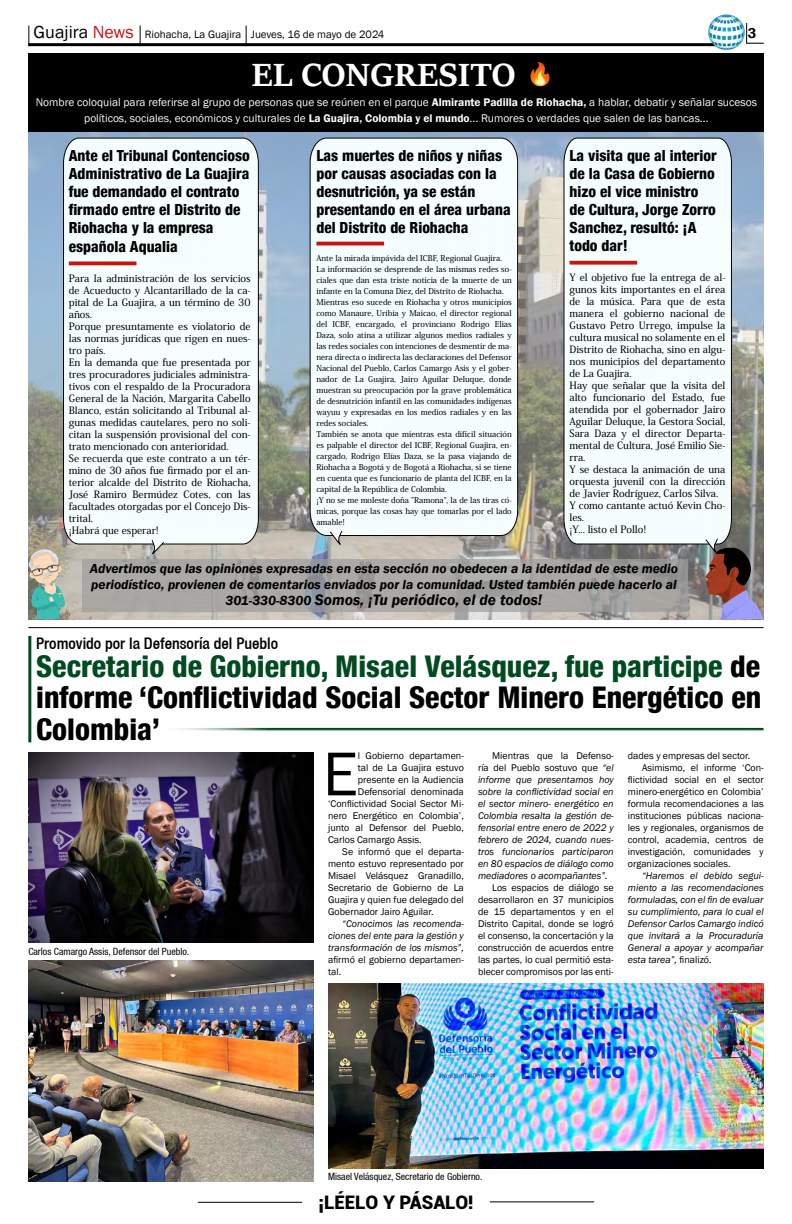
<style>
.page{position:relative;width:792px;height:1224px;background:#fff}
.page>*{position:absolute;margin:0;border:0;box-sizing:border-box;transform-origin:0 0}
.t1{font:64px "Franklin Gothic";color:#000}
.t2{font:700 35.4px "Sitka Heading";color:#fff}
.t3{font:800 condensed 29.9px/31.7px "Helvetica 87";color:#000;text-align:justify}
.t4{font:900 18.7px "Roboto";color:#000}
.t5{font:500 condensed 16px "Helvetica 67";color:#000}
.t6{font:italic 600 15.6px "Franklin Gothic";color:#000}
.t7{font:800 condensed 15.3px/18.1px "Helvetica 87";color:#000}
.t8{font:600 14.7px "Franklin Gothic";color:#000}
.t9{font:italic 600 13.5px/15.6px "Franklin Gothic";color:#000}
.t10{font:11.4px/15.6px "Franklin Gothic";color:#fcfcfc;text-align:center}
.t11{font:11px "Franklin Gothic";color:#000}
.t12{font:500 10px/12px "Koz Min Pr 6 N";color:#000}
.t13{font:10px/12px "Franklin Gothic";color:#000}
.t14{font:italic 10px/12px "Franklin Gothic";color:#000;text-align:justify}
.t15{font:condensed 10px "Helvetica 57";color:#000}
.t16{font:500 8px/11px "Koz Min Pr 6 N";color:#000}
.s1{font-size:18px}
.s2{font-size:18px;color:#c91311}
.s3{font-weight:600}
.s4{font-size:13.5px}
.s5{color:#004b20}
.s6{font-style:normal}
</style>
<div class="page">
<hr style="left:198px;top:1202px;width:104px;height:1px;background:#000">
<hr style="left:490px;top:1201px;width:104px;height:1px;background:#000">
<hr style="left:28px;top:43px;width:688px;height:3px;background:#000">
<svg style="left:746px;top:23px;width:18px;height:21px"></svg>
<svg style="left:28px;top:26px;width:1px;height:20px"></svg>
<svg style="left:140px;top:26px;width:1px;height:18px"></svg>
<svg style="left:246px;top:26px;width:1px;height:18px"></svg>
<img style="left:708px;top:14px;width:37px;height:36px">
<img style="left:28px;top:131px;width:736px;height:488px">
<div style="left:28px;top:53px;width:736px;height:78px;background:#000"></div>
<svg style="left:82px;top:559px;width:606px;height:53px;background:#a6a4a1"></svg>
<img style="left:530px;top:62px;width:20px;height:24px">
<hr style="left:28px;top:627px;width:736px;height:1px;background:#000">
<img style="left:705px;top:548px;width:59px;height:71px">
<img style="left:28px;top:549px;width:37px;height:70px">
<div style="left:310px;top:138px;width:208px;height:398px;background:#f5fdfd"></div>
<svg style="left:329px;top:530px;width:15px;height:20px"></svg>
<div style="left:564px;top:138px;width:168px;height:406px;background:#f5fdfd"></div>
<svg style="left:705px;top:538px;width:15px;height:20px"></svg>
<div style="left:63px;top:138px;width:196px;height:406px;background:#f6fefe"></div>
<svg style="left:148px;top:539px;width:17px;height:20px"></svg>
<hr style="left:316px;top:242px;width:68px;height:3px;background:#c91311">
<svg style="left:570px;top:261px;width:67px;height:4px"></svg>
<svg style="left:69px;top:261px;width:67px;height:4px"></svg>
<hr style="left:156px;top:728px;width:608px;height:3px;background:#004b20">
<hr style="left:28px;top:636px;width:3px;height:106px;background:#004b20">
<img style="left:328px;top:984px;width:436px;height:185px">
<img style="left:28px;top:961px;width:286px;height:220px">
<img style="left:28px;top:752px;width:286px;height:191px">
<p class="t11" style="left:34px;top:28px;width:352px"><span class="s1">Guajira</span> <span class="s2">News</span> Riohacha, La Guajira Jueves, 16 de mayo de 2024</p>
<h3 class="t8" style="left:748px;top:24px;width:10px">3</h3>
<h2 class="t2" style="left:251px;top:49px;width:266px">EL CONGRESITO</h2>
<p class="t10" style="left:36px;top:95px;width:723px">Nombre coloquial para referirse al grupo de personas que se reúnen en el parque <span class="s3">Almirante Padilla de Riohacha,</span> a hablar, debatir y señalar sucesos políticos, sociales, económicos y culturales de <span class="s3">La Guajira, Colombia y el mundo</span>... Rumores o verdades que salen de las bancas...</p>
<h3 class="t7" style="left:69px;top:146px;width:182px">Ante el Tribunal Contencioso<br>Administrativo de La Guajira fue demandado el contrato firmado entre el Distrito de<br>Riohacha y la empresa española Aqualia</h3>
<p class="t12" style="left:69px;top:272px;width:183px">Para la administración de los servicios de Acueducto y Alcantarillado de la ca&shy;pital de La Guajira, a un término de 30 años.<br>Porque presuntamente es violatorio de las normas jurídicas que rigen en nues&shy;tro país.<br>En la demanda que fue presentada por tres procuradores judiciales administra&shy;tivos con el respaldo de la Procuradora General de la Nación, Margarita Cabello Blanco, están solicitando al Tribunal al&shy;gunas medidas cautelares, pero no soli&shy;citan la suspensión provisional del con&shy;trato mencionado con anterioridad.<br>Se recuerda que este contrato a un tér&shy;mino de 30 años fue firmado por el an&shy;terior alcalde del Distrito de Riohacha, José Ramiro Bermúdez Cotes, con las facultades otorgadas por el Concejo Dis&shy;trital.<br>¡Habrá que esperar!</p>
<h3 class="t7" style="left:316px;top:146px;width:196px">Las muertes de niños y niñas por causas asociadas con la desnutrición, ya se están presentando en el área urbana del Distrito de Riohacha</h3>
<h3 class="t7" style="left:570px;top:146px;width:149px">La visita que al interior de la Casa de Gobierno hizo el vice ministro de Cultura, Jorge Zorro<br>Sanchez, resultó: ¡A todo dar!</h3>
<p class="t16" style="left:316px;top:252px;width:197px">Ante la mirada impávida del ICBF, Regional Guajira.<br>La información se desprende de las mismas redes so&shy;ciales que dan esta triste noticia de la muerte de un infante en la Comuna Diez, del Distrito de Riohacha.<br>Mientras eso sucede en Riohacha y otros municipios como Manaure, Uribia y Maicao, el director regional del ICBF, encargado, el provinciano Rodrigo Elias Daza, solo atina a utilizar algunos medios radiales y las redes sociales con intenciones de desmentir de ma&shy;nera directa o indirecta las declaraciones del Defensor Nacional del Pueblo, Carlos Camargo Asis y el gober&shy;nador de La Guajira, Jairo Aguilar Deluque, donde muestran su preocupación por la grave problemática de desnutrición infantil en las comunidades indígenas wayuu y expresadas en los medios radiales y en las redes sociales.<br>También se anota que mientras esta difícil situación es palpable el director del ICBF, Regional Guajira, en&shy;cargado, Rodrigo Elías Daza, se la pasa viajando de Riohacha a Bogotá y de Bogotá a Riohacha, si se tiene en cuenta que es funcionario de planta del ICBF, en la capital de la República de Colombia.<br>¡Y no se me moleste doña "Ramona", la de las tiras có&shy;micas, porque las cosas hay que tomarlas por el lado amable!</p>
<p class="t12" style="left:570px;top:272px;width:157px">Y el objetivo fue la entrega de al&shy;gunos kits importantes en el área de la música. Para que de esta manera el gobierno nacional de<br>Gustavo Petro Urrego, impulse la cultura musical no solamente en el<br>Distrito de Riohacha, sino en algu&shy;nos municipios del departamento de La Guajira.<br>Hay que señalar que la visita del alto funcionario del Estado, fue atendida por el gobernador Jairo<br>Aguilar Deluque, la Gestora Social,<br>Sara Daza y el director Departa&shy;mental de Cultura, José Emilio Sie&shy;rra.<br>Y se destaca la animación de una orquesta juvenil con la dirección de Javier Rodríguez, Carlos Silva.<br>Y como cantante actuó Kevin Cho&shy;les.<br>¡Y... listo el Pollo!</p>
<h3 class="t9" style="left:90px;top:561px;width:590px">Advertimos que las opiniones expresadas en esta sección no obedecen a la identidad de este medio periodístico, provienen de comentarios enviados por la comunidad. Usted también puede hacerlo al</h3>
<h3 class="t6" style="left:225px;top:589px;width:318px"><span class="s4">301-330-8300</span> Somos, ¡Tu periódico, el de todos!</h3>
<h3 class="t5" style="left:36px;top:633px;width:243px">Promovido por la Defensoría del Pueblo</h3>
<h3 class="t3" style="left:36px;top:650px;width:727px"><span class="s5">Secretario de Gobierno, Misael Velásquez, fue participe</span> de informe ‘Conflictividad Social Sector Minero Energético en Colombia’</h3>
<p class="t15" style="left:28px;top:945px;width:162px">Carlos Camargo Assis, Defensor del Pueblo.</p>
<h1 class="t1" style="left:323px;top:734px;width:37px">E</h1>
<p class="t13" style="left:358px;top:750px;width:107px">l Gobierno departamen-</p>
<p class="t13" style="left:358px;top:762px;width:108px">tal de La Guajira estuvo</p>
<p class="t13" style="left:358px;top:774px;width:107px">presente en la Audiencia</p>
<p class="t13" style="left:358px;top:786px;width:107px">Defensorial denominada</p>
<p class="t13" style="left:328px;top:798px;width:137px">‘Conflictividad Social Sector Mi-</p>
<p class="t13" style="left:328px;top:810px;width:137px">nero Energético en Colombia’,</p>
<p class="t13" style="left:328px;top:822px;width:137px">junto al Defensor del Pueblo,</p>
<p class="t13" style="left:328px;top:834px;width:95px">Carlos Camargo Assis.</p>
<p class="t13" style="left:342px;top:846px;width:123px">Se informó que el departa-</p>
<p class="t13" style="left:328px;top:858px;width:137px">mento estuvo representado por</p>
<p class="t13" style="left:328px;top:870px;width:137px">Misael Velásquez Granadillo,</p>
<p class="t13" style="left:328px;top:882px;width:137px">Secretario de Gobierno de La</p>
<p class="t13" style="left:328px;top:894px;width:137px">Guajira y quien fue delegado del</p>
<p class="t13" style="left:328px;top:906px;width:107px">Gobernador Jairo Aguilar.</p>
<p class="t14" style="left:328px;top:918px;width:137px;text-indent:14px">“Conocimos las recomenda&shy;ciones del ente para la gestión y transformación de los mismos”,</p>
<p class="t13" style="left:328px;top:954px;width:137px">afirmó el gobierno departamen&shy;tal.</p>
<p class="t14" style="left:478px;top:750px;width:137px;text-indent:14px"><span class="s6">Mientras que la Defenso&shy;ría del Pueblo sostuvo que</span> “el informe que presentamos hoy sobre la conflictividad social en el sector minero- energético en Colombia resalta la gestión de&shy;fensorial entre enero de 2022 y febrero de 2024, cuando nues&shy;tros funcionarios participaron en 80 espacios de diálogo como mediadores o acompañantes”.</p>
<p class="t13" style="left:478px;top:882px;width:137px;text-align:justify;text-indent:14px">Los espacios de diálogo se desarrollaron en 37 municipios de 15 departamentos y en el Distrito Capital, donde se logró el consenso, la concertación y la construcción de acuerdos entre las partes, lo cual permitió esta&shy;blecer compromisos por las enti-</p>
<p class="t13" style="left:628px;top:750px;width:124px">dades y empresas del sector.</p>
<p class="t13" style="left:642px;top:762px;width:123px">Asimismo, el informe ‘Con-</p>
<p class="t13" style="left:628px;top:774px;width:137px">flictividad social en el sector</p>
<p class="t13" style="left:628px;top:786px;width:137px">minero-energético en Colombia’</p>
<p class="t13" style="left:628px;top:798px;width:137px">formula recomendaciones a las</p>
<p class="t13" style="left:628px;top:810px;width:137px">instituciones públicas naciona-</p>
<p class="t13" style="left:628px;top:822px;width:137px">les y regionales, organismos de</p>
<p class="t13" style="left:628px;top:834px;width:137px">control, academia, centros de</p>
<p class="t13" style="left:628px;top:846px;width:137px">investigación, comunidades y</p>
<p class="t13" style="left:628px;top:858px;width:104px">organizaciones sociales.</p>
<p class="t14" style="left:628px;top:870px;width:137px;text-indent:14px">“Haremos el debido segui&shy;miento a las recomendaciones formuladas, con el fin de evaluar su cumplimiento, para lo cual el Defensor Carlos Camargo indicó que invitará a la Procuraduría General a apoyar y acompañar esta tarea”, <span class="s6">finalizó.</span></p>
<p class="t15" style="left:328px;top:1171px;width:156px">Misael Velásquez, Secretario de Gobierno.</p>
<h3 class="t4" style="left:318px;top:1189px;width:157px">¡LÉELO Y PÁSALO!</h3>
</div>
